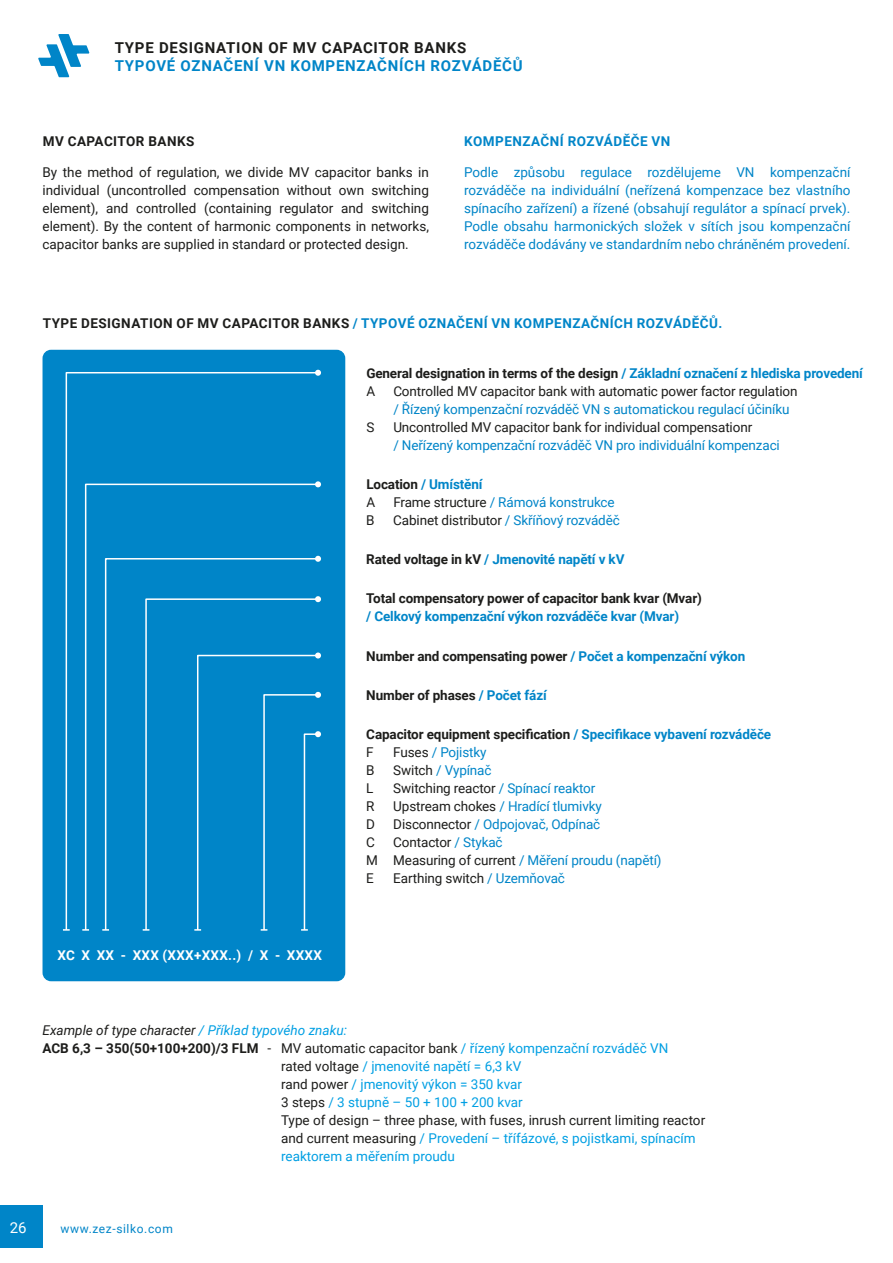
<style>
.page{position:relative;width:893px;height:1263px;background:#fff}
.page>*{position:absolute;margin:0;border:0;box-sizing:border-box;transform-origin:0 0}
.t1{font:700 15px "Roboto";letter-spacing:.05em;color:#0085c8}
.t2{font:700 15px "Roboto";letter-spacing:.05em;color:#1d1d1b}
.t3{font:15px "Roboto";color:#fff}
.t4{font:13.5px/18px "Roboto";letter-spacing:-.01em;color:#1d1d1b;text-align:justify}
.t5{font:13.5px/18px "Roboto";letter-spacing:-.01em;color:#0085c8;text-align:justify}
.t6{font:13.5px "Roboto";color:#009fe3}
.t7{font:700 13.5px/18px "Roboto";letter-spacing:-.01em;color:#1d1d1b}
.t8{font:700 13.5px/18px "Roboto";color:#0085c8}
.t9{font:700 13.5px "Roboto";letter-spacing:.035em;color:#0085c8}
.t10{font:italic 13.5px "Roboto";color:#1d1d1b}
.t11{font:700 13.5px "Roboto";letter-spacing:.02em;color:#fff}
.t12{font:700 13.5px "Roboto";letter-spacing:.035em;color:#1d1d1b}
.t13{font:12px "Roboto";letter-spacing:.05em;color:#0085c8}
.s1{color:#1d1d1b}
.s2{color:#0085c8}
.s3{font-weight:400}
.s4{font-weight:400;color:#1d1d1b}
.s5{color:#009fe3}
.s6{font-weight:700;color:#1d1d1b}
</style>
<div class="page">
<div style="left:0;top:1205px;width:43px;height:43px;background:#0085c8"></div>
<svg style="left:38px;top:34px;width:51px;height:43px"></svg>
<div style="left:43px;top:350px;width:302px;height:631px;background:#0085c8;border-radius:9px"></div>
<svg style="left:65px;top:372px;width:250px;height:557px"></svg>
<svg style="left:63px;top:929px;width:7px;height:2px"></svg>
<svg style="left:315px;top:370px;width:6px;height:6px"></svg>
<svg style="left:84px;top:483px;width:235px;height:447px"></svg>
<svg style="left:82px;top:929px;width:7px;height:2px"></svg>
<svg style="left:315px;top:481px;width:6px;height:6px"></svg>
<svg style="left:104px;top:557px;width:215px;height:374px"></svg>
<svg style="left:102px;top:929px;width:7px;height:2px"></svg>
<svg style="left:315px;top:556px;width:6px;height:6px"></svg>
<svg style="left:145px;top:598px;width:174px;height:333px"></svg>
<svg style="left:143px;top:929px;width:6px;height:2px"></svg>
<svg style="left:315px;top:596px;width:6px;height:6px"></svg>
<svg style="left:194px;top:652px;width:127px;height:279px"></svg>
<p class="t2" style="left:115px;top:37px;width:353px">TYPE DESIGNATION OF MV CAPACITOR BANKS</p>
<p class="t1" style="left:115px;top:55px;width:409px">TYPOVÉ OZNAČENÍ VN KOMPENZAČNÍCH ROZVÁDĚČŮ</p>
<p class="t12" style="left:43px;top:132px;width:153px">MV CAPACITOR BANKS</p>
<p class="t4" style="left:43px;top:163px;width:388px">By the method of regulation, we divide MV capacitor banks in individual (uncontrolled compensation without own switching element), and controlled (containing regulator and switching element). By the content of harmonic components in networks, capacitor banks are supplied in standard or protected design.</p>
<p class="t9" style="left:464px;top:132px;width:208px">KOMPENZAČNÍ ROZVÁDĚČE VN</p>
<p class="t5" style="left:464px;top:163px;width:388px">Podle způsobu regulace rozdělujeme VN kompenzační rozváděče na individuální (neřízená kompenzace bez vlastního spínacího zařízení) a řízené (obsahují regulátor a spínací prvek).<br>Podle obsahu harmonických složek v sítích jsou kompenzační rozváděče dodávány ve standardním nebo chráněném provedení.</p>
<p class="t9" style="left:43px;top:314px;width:681px"><span class="s1">TYPE DESIGNATION OF MV CAPACITOR BANKS</span> / TYPOVÉ OZNAČENÍ VN KOMPENZAČNÍCH ROZVÁDĚČŮ.</p>
<p class="t7" style="left:366px;top:363px;width:498px">General designation in terms of the design <span class="s2">/ Základní označení z hlediska provedení<br></span><span class="s3">A</span></p>
<p class="t4" style="left:393px;top:381px;width:406px">Controlled MV capacitor bank with automatic power factor regulation</p>
<p class="t5" style="left:393px;top:399px;width:398px">/ Řízený kompenzační rozváděč VN s automatickou regulací účiníku</p>
<p class="t4" style="left:366px;top:417px;width:10px">S</p>
<p class="t4" style="left:393px;top:417px;width:360px">Uncontrolled MV capacitor bank for individual compensationr</p>
<p class="t5" style="left:393px;top:435px;width:388px">/ Neřízený kompenzační rozváděč VN pro individuální kompenzaci</p>
<p class="t8" style="left:366px;top:474px;width:118px"><span class="s1">Location</span> / Umístění<br><span class="s4">A</span></p>
<p class="t5" style="left:393px;top:492px;width:223px"><span class="s1">Frame structure</span> / Rámová konstrukce</p>
<p class="t4" style="left:366px;top:510px;width:10px">B</p>
<p class="t4" style="left:393px;top:510px;width:228px">Cabinet distributor <span class="s2">/ Skříňový rozváděč</span></p>
<p class="t8" style="left:366px;top:550px;width:260px"><span class="s1">Rated voltage in kV</span> / Jmenovité napětí v kV</p>
<p class="t7" style="left:366px;top:589px;width:337px">Total compensatory power of capacitor bank kvar (Mvar)</p>
<p class="t8" style="left:366px;top:607px;width:314px">/ Celkový kompenzační výkon rozváděče kvar (Mvar)</p>
<p class="t7" style="left:366px;top:646px;width:380px">Number and compensating power <span class="s2">/ Počet a kompenzační výkon</span></p>
<p class="t7" style="left:366px;top:685px;width:182px">Number of phases <span class="s2">/ Počet fází</span></p>
<p class="t7" style="left:366px;top:725px;width:406px">Capacitor equipment specification <span class="s2">/ Specifikace vybavení rozváděče<br></span><span class="s3">F</span></p>
<p class="t5" style="left:393px;top:743px;width:95px"><span class="s1">Fuses</span> / Pojistky</p>
<p class="t11" style="left:57px;top:946px;width:266px">XC X XX - XXX (XXX+XXX.. ) / X - XXXX</p>
<p class="t4" style="left:366px;top:761px;width:10px">B</p>
<p class="t5" style="left:393px;top:761px;width:100px"><span class="s1">Switch</span> / Vypínač</p>
<p class="t4" style="left:366px;top:779px;width:9px">L</p>
<p class="t4" style="left:393px;top:779px;width:203px">Switching reactor <span class="s2">/ Spínací reaktor</span></p>
<p class="t4" style="left:366px;top:797px;width:10px">R</p>
<p class="t5" style="left:393px;top:797px;width:210px"><span class="s1">Upstream chokes</span> / Hradící tlumivky</p>
<p class="t4" style="left:366px;top:815px;width:10px">D</p>
<p class="t5" style="left:393px;top:815px;width:208px"><span class="s1">Disconnector</span> / Odpojovač, Odpínač</p>
<p class="t4" style="left:366px;top:833px;width:10px">C</p>
<p class="t4" style="left:366px;top:833px;width:297px;text-align:left;text-indent:27px">Contactor <span class="s2">/ Stykač<br></span>M Measuring of current <span class="s2">/ Měření proudu (napětí)<br></span>E</p>
<p class="t4" style="left:393px;top:869px;width:173px">Earthing switch <span class="s2">/ Uzemňovač</span></p>
<p class="t10" style="left:43px;top:1020px;width:306px">Example of type character <span class="s5">/ Příklad typového znaku:</span></p>
<p class="t6" style="left:43px;top:1038px;width:627px"><span class="s6">ACB 6,3 – 350(50+100+200)/3 FLM</span> <span class="s1">- MV automatic capacitor bank</span> / řízený kompenzační rozváděč VN</p>
<p class="t6" style="left:281px;top:1056px;width:242px"><span class="s1">rated voltage</span> / jmenovité napětí = 6,3 kV</p>
<p class="t6" style="left:281px;top:1074px;width:242px"><span class="s1">rand power</span> / jmenovitý výkon = 350 kvar</p>
<p class="t6" style="left:281px;top:1092px;width:243px"><span class="s1">3 steps</span> / 3 stupně – 50 + 100 + 200 kvar</p>
<p class="t4" style="left:281px;top:1110px;width:426px">Type of design – three phase, with fuses, inrush current limiting reactor</p>
<p class="t6" style="left:281px;top:1128px;width:416px"><span class="s1">and current measuring</span> / Provedení – třífázové, s pojistkami, spínacím</p>
<p class="t6" style="left:281px;top:1146px;width:175px">reaktorem a měřením proudu</p>
<p class="t3" style="left:10px;top:1217px;width:18px">26</p>
<p class="t13" style="left:61px;top:1221px;width:114px">www.zez-silko.com</p>
</div>
